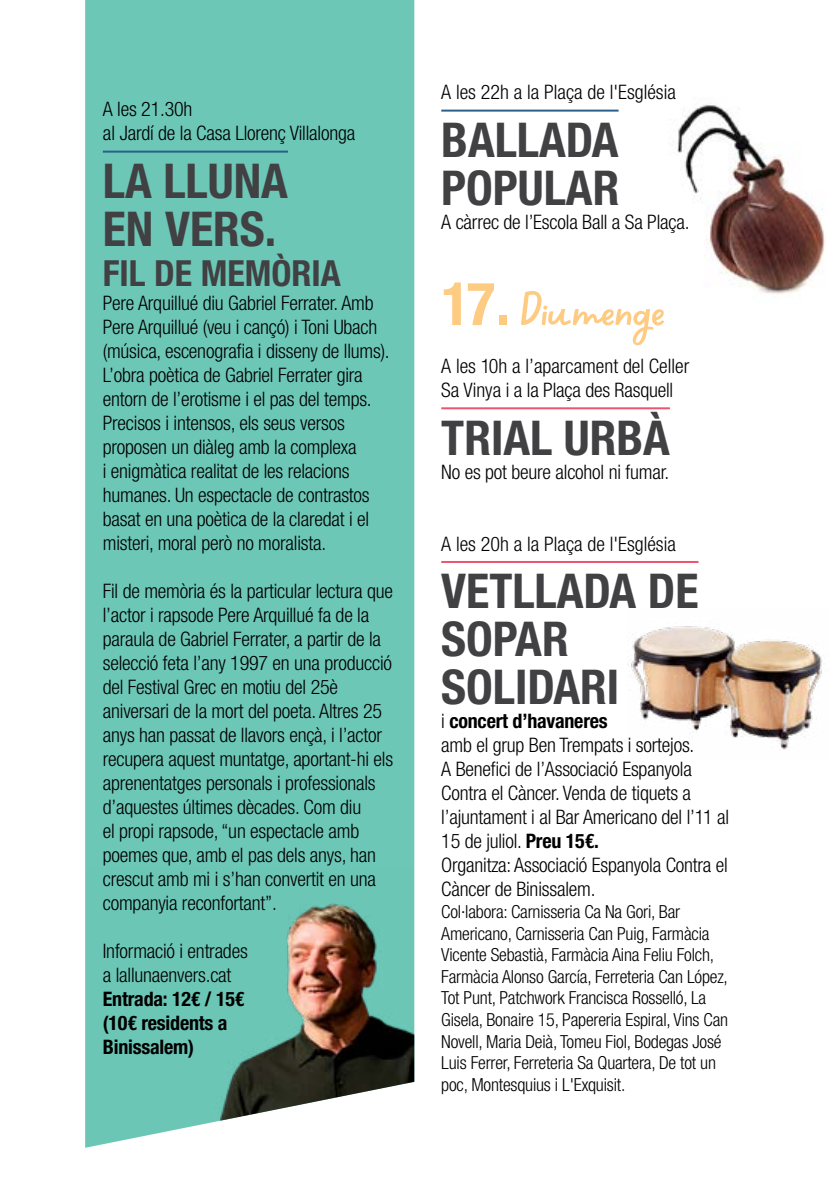
<style>
.page{position:relative;width:840px;height:1191px;background:#fff}
.page>*{position:absolute;margin:0;border:0;box-sizing:border-box;transform-origin:0 0}
.t1{font:52px "Sweet Apricot";color:#fecb83}
.t2{font:700 condensed 48px/48px "Helvetica Neue LT Std";color:#414042}
.t3{font:700 condensed 36px "Helvetica Neue LT Std";color:#414042}
.t4{font:300 condensed 20px/24px "Helvetica Neue LT Std";letter-spacing:-.01em;color:#000}
.t5{font:700 condensed 20px/24px "Helvetica Neue LT Std";letter-spacing:-.01em;color:#000}
.t6{font:300 condensed 18px/21.6px "Helvetica Neue LT Std";letter-spacing:-.01em;color:#000}
.s1{font-family:"Helvetica Neue LT Std";font-weight:700;font-stretch:condensed;font-size:60px}
.s2{font-weight:700}
</style>
<div class="page">
<img style="left:627px;top:626px;width:195px;height:124px">
<div style="left:85px;top:0;width:329px;height:868px;background:#6cc7b7"></div>
<img style="left:85px;top:868px;width:329px;height:279px">
<img style="left:677px;top:104px;width:148px;height:190px">
<hr style="left:441px;top:110px;width:177px;height:2px;background:#2a5f8c">
<hr style="left:441px;top:407px;width:228px;height:2px;background:#f05370">
<hr style="left:441px;top:561px;width:257px;height:2px;background:#f05370">
<hr style="left:103px;top:151px;width:185px;height:2px;background:#2a5f8c">
<p class="t4" style="left:103px;top:97px;width:254px">A les 21.30h<br>al Jardí de la Casa Llorenç Villalonga</p>
<h2 class="t2" style="left:103px;top:156px;width:186px">LA LLUNA<br>EN VERS.</h2>
<h3 class="t3" style="left:103px;top:251px;width:239px">FIL DE MEMÒRIA</h3>
<p class="t4" style="left:103px;top:291px;width:288px">Pere Arquillué diu Gabriel Ferrater. Amb Pere Arquillué (veu i cançó) i Toni Ubach (música, escenografia i disseny de llums).<br>L’obra poètica de Gabriel Ferrater gira entorn de l’erotisme i el pas del temps.<br>Precisos i intensos, els seus versos proposen un diàleg amb la complexa<br>i enigmàtica realitat de les relacions humanes. Un espectacle de contrastos basat en una poètica de la claredat i el misteri, moral però no moralista.</p>
<p class="t4" style="left:103px;top:579px;width:291px">Fil de memòria és la particular lectura que l’actor i rapsode Pere Arquillué fa de la paraula de Gabriel Ferrater, a partir de la selecció feta l’any 1997 en una producció del Festival Grec en motiu del 25è aniversari de la mort del poeta. Altres 25 anys han passat de llavors ençà, i l’actor recupera aquest muntatge, aportant-hi els aprenentatges personals i professionals d’aquestes últimes dècades. Com diu<br>el propi rapsode, “un espectacle amb poemes que, amb el pas dels anys, han crescut amb mi i s’han convertit en una companyia reconfortant”.</p>
<p class="t4" style="left:103px;top:939px;width:146px">Informació i entrades a lallunaenvers.cat</p>
<p class="t5" style="left:103px;top:987px;width:143px">Entrada: 12€ / 15€ (10€ residents a<br>Binissalem)</p>
<p class="t4" style="left:441px;top:80px;width:236px">A les 22h a la Plaça de l'Església</p>
<h2 class="t2" style="left:441px;top:115px;width:179px">BALLADA<br>POPULAR</h2>
<p class="t4" style="left:441px;top:210px;width:250px">A càrrec de l’Escola Ball a Sa Plaça.</p>
<h1 class="t1" style="left:441px;top:287px;width:225px"><span class="s1">17.</span> Diumenge</h1>
<p class="t4" style="left:441px;top:354px;width:249px">A les 10h a l’aparcament del Celler<br>Sa Vinya i a la Plaça des Rasquell</p>
<h2 class="t2" style="left:441px;top:413px;width:230px">TRIAL URBÀ</h2>
<p class="t4" style="left:441px;top:459px;width:229px">No es pot beure alcohol ni fumar.</p>
<p class="t4" style="left:441px;top:531px;width:236px">A les 20h a la Plaça de l'Església</p>
<h2 class="t2" style="left:441px;top:566px;width:258px">VETLLADA DE<br>SOPAR<br>SOLIDARI</h2>
<p class="t4" style="left:441px;top:709px;width:289px">i <span class="s2">concert d’havaneres<br></span>amb el grup Ben Trempats i sortejos.<br>A Benefici de l’Associació Espanyola<br>Contra el Càncer. Venda de tiquets a l’ajuntament i al Bar Americano del l’11 al<br>15 de juliol. <span class="s2">Preu 15€.<br></span>Organitza: Associació Espanyola Contra el<br>Càncer de Binissalem.</p>
<p class="t6" style="left:441px;top:900px;width:288px">Col·labora: Carnisseria Ca Na Gori, Bar Americano, Carnisseria Can Puig, Farmàcia Vicente Sebastià, Farmàcia Aina Feliu Folch, Farmàcia Alonso García, Ferreteria Can López, Tot Punt, Patchwork Francisca Rosselló, La Gisela, Bonaire 15, Papereria Espiral, Vins Can Novell, Maria Deià, Tomeu Fiol, Bodegas José Luis Ferrer, Ferreteria Sa Quartera, De tot un poc, Montesquius i L'Exquisit.</p>
</div>
